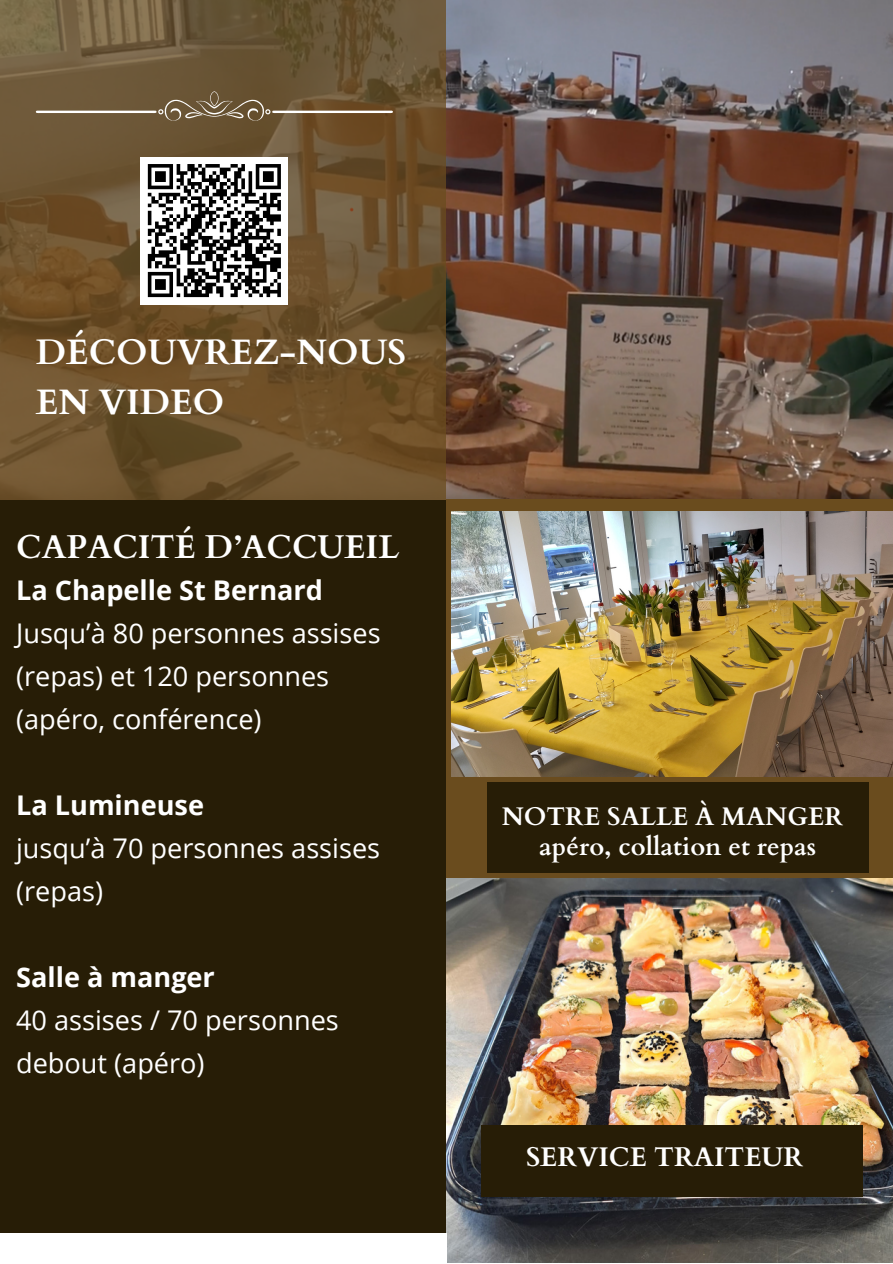
<style>
.page{position:relative;width:893px;height:1264px;background:#fff}
.page>*{position:absolute;margin:0;border:0;box-sizing:border-box;transform-origin:0 0}
.t1{font:700 35.4px/49.5px "Cardo";color:#fff}
.t2{font:700 33px "Cardo";color:#fff}
.t3{font:27.15px/42.9px "Open Sans";color:#fff}
.t4{font:700 27.15px "Open Sans";color:#fff}
.t5{font:700 27px "Cardo";color:#fff}
.t6{font:700 25.5px "Cardo";color:#fff}
</style>
<div class="page">
<div style="left:0;top:0;width:892px;height:1262px;background:#271d06"></div>
<img style="left:446px;top:0;width:446px;height:499px">
<svg style="left:0;top:0;width:446px;height:499px;background:#6c5330"></svg>
<svg style="left:36px;top:91px;width:356px;height:29px;background:#786346"></svg>
<div style="left:446px;top:499px;width:446px;height:763px;background:#6a4c1e"></div>
<img style="left:446px;top:878px;width:446px;height:384px">
<img style="left:451px;top:511px;width:441px;height:266px">
<div style="left:487px;top:782px;width:381px;height:90px;background:#271d06"></div>
<div style="left:481px;top:1125px;width:382px;height:71px;background:#271d06"></div>
<div style="left:0;top:1233px;width:446px;height:29px;background:#fff"></div>
<div style="left:141px;top:157px;width:147px;height:147px;background:#fff"></div>
<svg style="left:147px;top:164px;width:134px;height:134px"></svg>
<p class="t1" style="left:36px;top:328px;width:372px">DÉCOUVREZ-NOUS<br>EN VIDEO</p>
<p class="t2" style="left:16px;top:525px;width:384px">CAPACITÉ D’ACCUEIL</p>
<p class="t4" style="left:16px;top:571px;width:308px">La Chapelle St Bernard</p>
<p class="t3" style="left:16px;top:611px;width:366px">Jusqu’à 80 personnes assises (repas) et 120 personnes (apéro, conférence)</p>
<p class="t4" style="left:16px;top:786px;width:189px">La Lumineuse</p>
<p class="t3" style="left:16px;top:826px;width:365px">jusqu’à 70 personnes assises (repas)</p>
<p class="t4" style="left:16px;top:957px;width:200px">Salle à manger</p>
<p class="t3" style="left:16px;top:997px;width:324px">40 assises / 70 personnes debout (apéro)</p>
<p class="t6" style="left:501px;top:800px;width:343px">NOTRE SALLE À MANGER</p>
<p class="t6" style="left:539px;top:829px;width:278px">apéro, collation et repas</p>
<p class="t5" style="left:526px;top:1139px;width:279px">SERVICE TRAITEUR</p>
</div>
